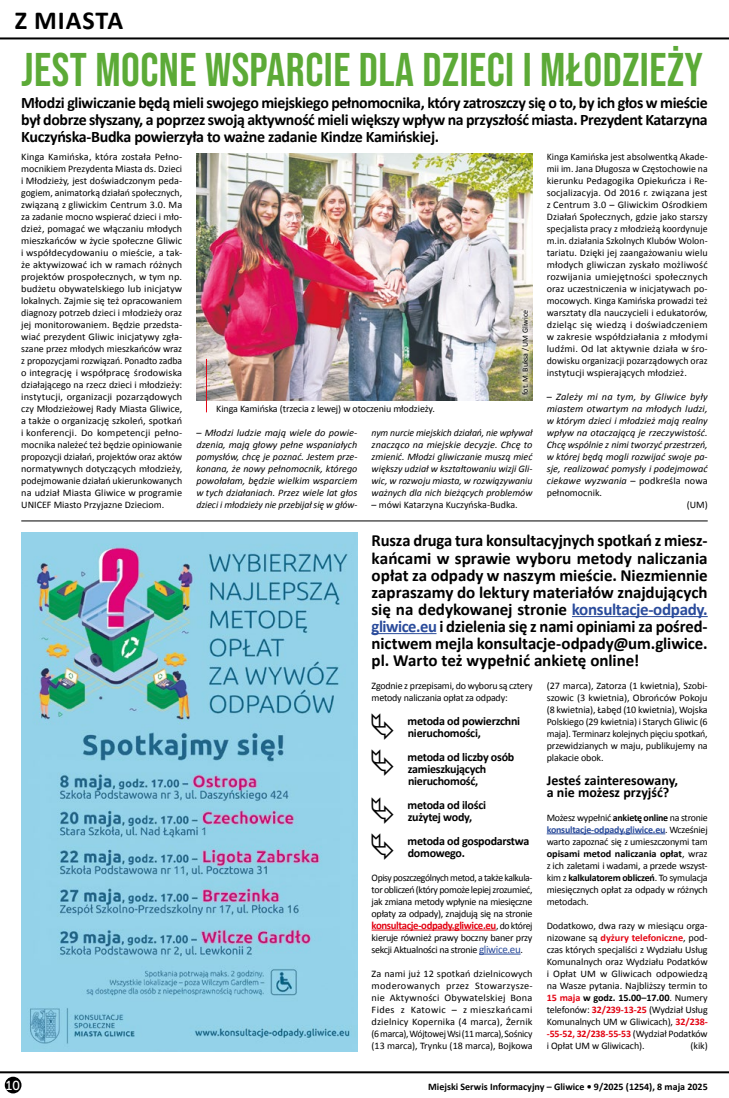
<style>
.page{position:relative;width:729px;height:1098px;background:#fff}
.page>*{position:absolute;margin:0;border:0;box-sizing:border-box;transform-origin:0 0}
.t1{font:47px "Bebas Neue";letter-spacing:.01em;color:#5caa37}
.t2{font:700 26px "Calibri";letter-spacing:.04em;color:#000}
.t3{font:700 17px/17px "Calibri";letter-spacing:-.005em;color:#000;text-align:justify}
.t4{font:700 16px/17px "Calibri";letter-spacing:-.02em;color:#000;text-align:justify}
.t5{font:700 14px/12px "Calibri";color:#000}
.t6{font:13px "Museo Sans 500";color:#fff}
.t7{font:700 12px/12px "Calibri";letter-spacing:-.02em;color:#000}
.t8{font:700 11px "Calibri";letter-spacing:-.035em;color:#e30413}
.t9{font:10px/12px "Calibri";letter-spacing:-.015em;color:#000;text-align:justify}
.t10{font:italic 10px/12px "Calibri";color:#000;text-align:justify}
.t11{font:700 10px "Calibri";color:#000}
.t12{font:italic 10px "Calibri";letter-spacing:.02em;color:#000}
.t13{font:8px "Calibri";letter-spacing:-.01em;color:#000}
.s1{font-style:normal}
.s2{color:#2a4b9b}
.s3{font-weight:400;font-size:10px;color:#000}
.s4{font-size:11px;color:#2a4b9b}
.s5{font-weight:700}
.s6{font-weight:700;color:#2a4b9b}
.s7{font-weight:700;color:#e30413}
</style>
<div class="page">
<hr style="left:0;top:1070px;width:729px;height:2px;background:#000">
<div style="left:5px;top:1076px;width:16px;height:16px;background:#000;border-radius:50%"></div>
<hr style="left:0;top:37px;width:729px;height:2px;background:#000">
<hr style="left:21px;top:520px;width:686px;height:1px;background:#000">
<hr style="left:371px;top:929px;width:125px;height:1px;background:#e30413">
<hr style="left:479px;top:953px;width:41px;height:1px;background:#2a4b9b">
<hr style="left:546px;top:833px;width:119px;height:1px;background:#2a4b9b">
<img style="left:21px;top:532px;width:336px;height:518px">
<hr style="left:572px;top:616px;width:135px;height:1px;background:#2a4b9b">
<hr style="left:371px;top:633px;width:65px;height:1px;background:#2a4b9b">
<img style="left:196px;top:153px;width:336px;height:247px">
<div style="left:515px;top:304px;width:20px;height:96px;background:#fff;opacity:.75"></div>
<hr style="left:206px;top:359px;width:1px;height:53px;background:#e30413">
<h2 class="t2" style="left:15px;top:4px;width:110px">Z MIASTA</h2>
<h1 class="t1" style="left:21px;top:43px;width:683px">JEST MOCNE WSPARCIE DLA DZIECI I MŁODZIEŻY</h1>
<p class="t4" style="left:21px;top:94px;width:688px">Młodzi gliwiczanie będą mieli swojego miejskiego pełnomocnika, który zatroszczy się o to, by ich głos w mieście był dobrze słyszany, a poprzez swoją aktywność mieli większy wpływ na przyszłość miasta. Prezydent Katarzyna Kuczyńska-Budka powierzyła to ważne zadanie Kindze Kamińskiej.</p>
<p class="t9" style="left:21px;top:151px;width:162px">Kinga Kamińska, która została Pełno&shy;mocnikiem Prezydenta Miasta ds. Dzieci i Młodzieży, jest doświadczonym peda&shy;gogiem, animatorką działań społecznych, związaną z gliwickim Centrum 3.0. Ma za zadanie mocno wspierać dzieci i mło&shy;dzież, pomagać we włączaniu młodych mieszkańców w życie społeczne Gliwic i współdecydowaniu o mieście, a tak&shy;że aktywizować ich w ramach różnych projektów prospołecznych, w tym np. budżetu obywatelskiego lub inicjatyw lokalnych. Zajmie się też opracowaniem diagnozy potrzeb dzieci i młodzieży oraz jej monitorowaniem. Będzie przedsta&shy;wiać prezydent Gliwic inicjatywy zgła&shy;szane przez młodych mieszkańców wraz z propozycjami rozwiązań. Ponadto zadba o integrację i współpracę środowiska działającego na rzecz dzieci i młodzieży: instytucji, organizacji pozarządowych czy Młodzieżowej Rady Miasta Gliwice, a także o organizację szkoleń, spotkań i konferencji. Do kompetencji pełno&shy;mocnika należeć też będzie opiniowanie propozycji działań, projektów oraz aktów normatywnych dotyczących młodzieży, podejmowanie działań ukierunkowanych na udział Miasta Gliwice w programie UNICEF Miasto Przyjazne Dzieciom.</p>
<p class="t9" style="left:546px;top:151px;width:162px">Kinga Kamińska jest absolwentką Akade&shy;mii im. Jana Długosza w Częstochowie na kierunku Pedagogika Opiekuńcza i Re&shy;socjalizacyja. Od 2016 r. związana jest z Centrum 3.0 – Gliwickim Ośrodkiem Działań Społecznych, gdzie jako starszy specjalista pracy z młodzieżą koordynuje m.in. działania Szkolnych Klubów Wolon&shy;tariatu. Dzięki jej zaangażowaniu wielu młodych gliwiczan zyskało możliwość rozwijania umiejętności społecznych oraz uczestniczenia w inicjatywach po&shy;mocowych. Kinga Kamińska prowadzi też warsztaty dla nauczycieli i edukatorów, dzieląc się wiedzą i doświadczeniem w zakresie współdziałania z młodymi ludźmi. Od lat aktywnie działa w śro&shy;dowisku organizacji pozarządowych oraz instytucji wspierających młodzież.</p>
<p class="t12" style="left:546px;top:390px;width:162px"><span class="s1">–</span> Zależy mi na tym, by Gliwice były</p>
<p class="t10" style="left:546px;top:402px;width:162px">miastem otwartym na młodych ludzi,</p>
<p class="t10" style="left:546px;top:414px;width:162px">w którym dzieci i młodzież mają realny</p>
<p class="t10" style="left:546px;top:426px;width:162px">wpływ na otaczającą je rzeczywistość.</p>
<p class="t10" style="left:546px;top:438px;width:162px">Chcę wspólnie z nimi tworzyć przestrzeń,</p>
<p class="t10" style="left:546px;top:450px;width:162px">w której będą mogli rozwijać swoje pa-</p>
<p class="t10" style="left:546px;top:462px;width:162px">sje, realizować pomysły i podejmować</p>
<p class="t10" style="left:546px;top:474px;width:162px">ciekawe wyzwania <span class="s1">– podkreśla nowa</span></p>
<p class="t9" style="left:546px;top:487px;width:57px">pełnomocnik.</p>
<p class="t9" style="left:686px;top:499px;width:23px">(UM)</p>
<p class="t13" style="left:520px;top:394px;width:86px;rotate:-90deg">fot. M. Buksa / UM Gliwice</p>
<p class="t9" style="left:216px;top:403px;width:220px">Kinga Kamińska (trzecia z lewej) w otoczeniu młodzieży.</p>
<p class="t10" style="left:196px;top:426px;width:162px"><span class="s1">–</span> Młodzi ludzie mają wiele do powie&shy;dzenia, mają głowy pełne wspaniałych pomysłów, chcę je poznać. Jestem prze&shy;konana, że nowy pełnomocnik, którego powołałam, będzie wielkim wsparciem w tych działaniach. Przez wiele lat głos dzieci i młodzieży nie przebijał się w głów-</p>
<p class="t10" style="left:371px;top:426px;width:162px">nym nurcie miejskich działań, nie wpływał znacząco na miejskie decyzje. Chcę to zmienić. Młodzi gliwiczanie muszą mieć większy udział w kształtowaniu wizji Gli&shy;wic, w rozwoju miasta, w rozwiązywaniu ważnych dla nich bieżących problemów</p>
<p class="t9" style="left:371px;top:499px;width:148px">– mówi Katarzyna Kuczyńska-Budka.</p>
<p class="t3" style="left:371px;top:532px;width:337px">Rusza druga tura konsultacyjnych spotkań z miesz&shy;kańcami w sprawie wyboru metody naliczania opłat za odpady w naszym mieście. Niezmiennie zapraszamy do lektury materiałów znajdujących się na dedykowanej stronie <span class="s2">konsultacje-odpady. gliwice.eu</span> i dzielenia się z nami opiniami za pośred&shy;nictwem mejla konsultacje-odpady@um.gliwice. pl. Warto też wypełnić ankietę online!</p>
<p class="t9" style="left:371px;top:679px;width:162px">Zgodnie z przepisami, do wyboru są cztery metody naliczania opłat za odpady:</p>
<p class="t7" style="left:407px;top:714px;width:114px">metoda od powierzchni nieruchomości,</p>
<p class="t7" style="left:407px;top:750px;width:108px">metoda od liczby osób zamieszkujących nieruchomość,</p>
<p class="t7" style="left:407px;top:798px;width:80px">metoda od ilości zużytej wody,</p>
<p class="t7" style="left:407px;top:834px;width:123px">metoda od gospodarstwa domowego.</p>
<p class="t9" style="left:371px;top:871px;width:162px">Opisy poszczególnych metod, a także kalkula&shy;tor obliczeń (który pomoże lepiej zrozumieć, jak zmiana metody wpłynie na miesięczne opłaty za odpady), znajdują się na stronie</p>
<p class="t8" style="left:371px;top:917px;width:162px">konsultacje-odpady.gliwice.eu<span class="s3">, do której</span></p>
<p class="t9" style="left:371px;top:931px;width:162px">kieruje również prawy boczny baner przy sekcji Aktualności na stronie <span class="s4">gliwice.eu</span>.</p>
<p class="t9" style="left:371px;top:967px;width:162px">Za nami już 12 spotkań dzielnicowych moderowanych przez Stowarzysze&shy;nie Aktywności Obywatelskiej Bona Fides z Katowic – z mieszkańcami dzielnicy Kopernika (4 marca), Żernik (6 marca), Wójtowej Wsi (11 marca), Sośnicy (13 marca), Trynku (18 marca), Bojkowa</p>
<p class="t9" style="left:546px;top:679px;width:162px">(27 marca), Zatorza (1 kwietnia), Szobi&shy;szowic (3 kwietnia), Obrońców Pokoju (8 kwietnia), Łabęd (10 kwietnia), Wojska Polskiego (29 kwietnia) i Starych Gliwic (6 maja). Terminarz kolejnych pięciu spotkań, przewidzianych w maju, publikujemy na plakacie obok.</p>
<h3 class="t5" style="left:546px;top:773px;width:133px">Jesteś zainteresowany, a nie możesz przyjść?</h3>
<p class="t9" style="left:546px;top:811px;width:162px">Możesz wypełnić <span class="s5">ankietę online</span> na stronie <span class="s6">konsultacje-odpady.gliwice.eu</span>. Wcześniej warto zapoznać się z umieszczonymi tam <span class="s5">opisami metod naliczania opłat</span>, wraz z ich zaletami i wadami, a przede wszyst&shy;kim z <span class="s5">kalkulatorem obliczeń</span>. To symulacja miesięcznych opłat za odpady w różnych metodach.</p>
<p class="t9" style="left:546px;top:919px;width:162px">Dodatkowo, dwa razy w miesiącu orga&shy;nizowane są <span class="s7">dyżury telefoniczne</span>, pod&shy;czas których specjaliści z Wydziału Usług Komunalnych oraz Wydziału Podatków i Opłat UM w Gliwicach odpowiedzą na Wasze pytania. Najbliższy termin to <span class="s7">15 maja</span> <span class="s5">w godz. 15.00–17.00</span>. Numery telefonów: <span class="s7">32/239-13-25</span> (Wydział Usług Komunalnych UM w Gliwicach), <span class="s7">32/238- -55-52, 32/238-55-53</span> (Wydział Podatków i Opłat UM w Gliwicach).</p>
<p class="t9" style="left:690px;top:1039px;width:19px">(kik)</p>
<h3 class="t6" style="left:6px;top:1077px;width:16px">10</h3>
<p class="t11" style="left:428px;top:1079px;width:281px">Miejski Serwis Informacyjny – Gliwice • 9/2025 (1254), 8 maja 2025</p>
</div>
